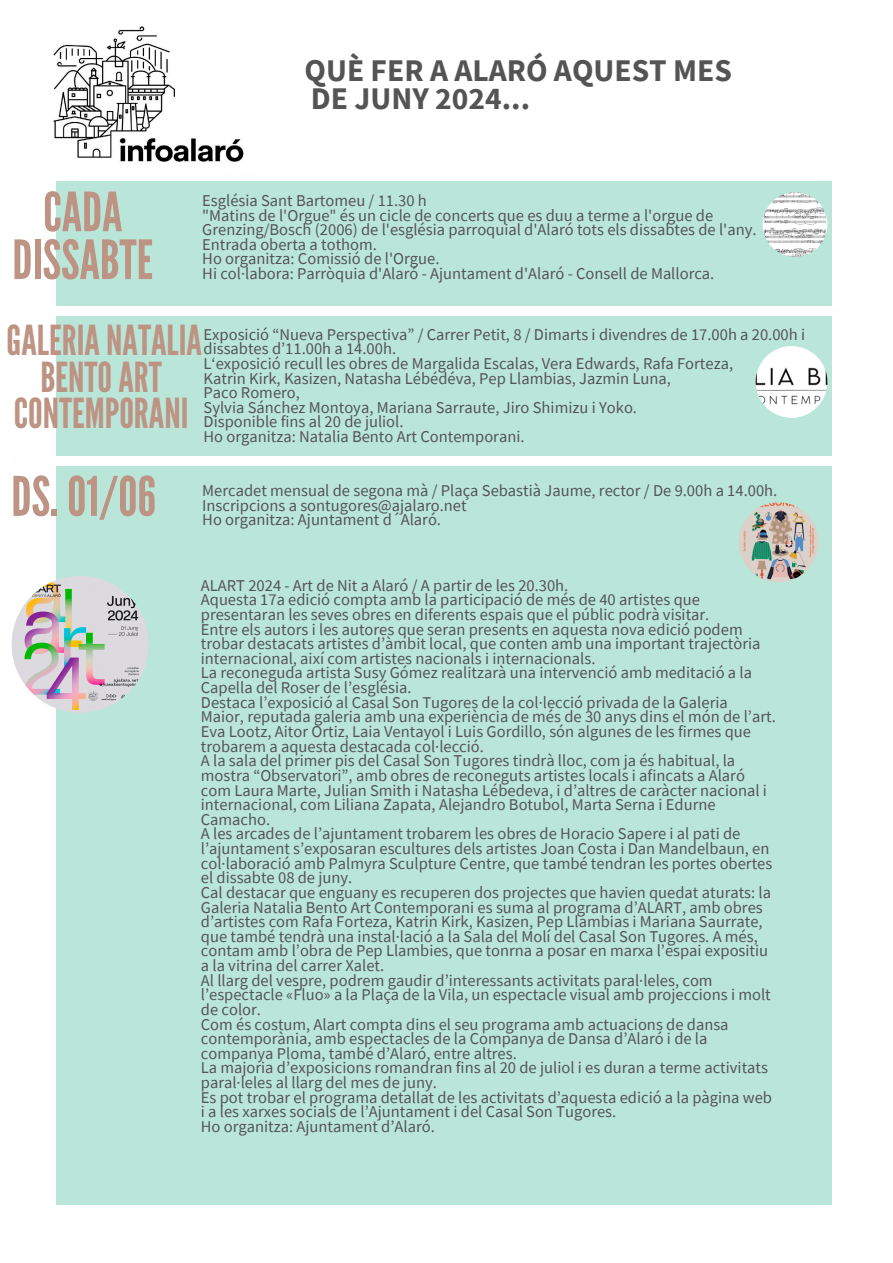
<style>
.page{position:relative;width:893px;height:1263px;background:#fff}
.page>*{position:absolute;margin:0;border:0;box-sizing:border-box;transform-origin:0 0}
.t1{font:54.45px "League Gothic";color:#bd9383}
.t2{font:54px/47.8px "League Gothic";color:#bd9383;text-align:center}
.t3{font:41.33px/36.6px "League Gothic";color:#bd9383;text-align:center}
.t4{font:700 31.5px/27.6px "Source Sans Pro";color:#545454}
.t5{font:16.5px/14.6px "Source Sans Pro";color:#545454}
</style>
<div class="page">
<img style="left:53px;top:26px;width:191px;height:136px">
<div style="left:57px;top:181px;width:775px;height:1024px;background:#bae6d9"></div>
<div style="left:57px;top:306px;width:785px;height:10px;background:#fefefe"></div>
<img style="left:762px;top:192px;width:65px;height:65px;border-radius:50%">
<img style="left:755px;top:346px;width:72px;height:72px;border-radius:50%">
<div style="left:12px;top:457px;width:848px;height:9px;background:#fefefe"></div>
<img style="left:738px;top:502px;width:80px;height:80px;border-radius:50%">
<img style="left:12px;top:576px;width:137px;height:137px;border-radius:50%">
<p class="t2" style="left:12px;top:189px;width:142px">CADA<br>DISSABTE</p>
<p class="t4" style="left:304px;top:56px;width:429px">QUÈ FER A ALARÓ AQUEST MES<br>DE JUNY 2024...</p>
<p class="t5" style="left:202px;top:193px;width:226px">Església Sant Bartomeu / 11.30 h</p>
<p class="t5" style="left:202px;top:207px;width:556px">"Matins de l'Orgue" és un cicle de concerts que es duu a terme a l'orgue de<br>Grenzing/Bosch (2006) de l'església parroquial d'Alaró tots els dissabtes de l'any.</p>
<p class="t5" style="left:202px;top:237px;width:176px">Entrada oberta a tothom.</p>
<p class="t5" style="left:202px;top:251px;width:239px">Ho organitza: Comissió de l'Orgue.</p>
<p class="t5" style="left:202px;top:266px;width:513px">Hi col·labora: Parròquia d'Alaró - Ajuntament d'Alaró - Consell de Mallorca.</p>
<h2 class="t3" style="left:7px;top:323px;width:197px">GALERIANATALIA<br>BENTOART<br>CONTEMPORANI</h2>
<p class="t5" style="left:203px;top:326px;width:603px">Exposició “Nueva Perspectiva” / Carrer Petit, 8 / Dimarts i divendres de 17.00h a 20.00h i dissabtes d’11.00h a 14.00h.</p>
<p class="t5" style="left:203px;top:356px;width:531px">L‘exposició recull les obres de Margalida Escalas, Vera Edwards, Rafa Forteza,</p>
<p class="t5" style="left:203px;top:370px;width:469px">Katrin Kirk, Kasizen, Natasha Lébédéva, Pep Llambias, Jazmin Luna,</p>
<p class="t5" style="left:203px;top:385px;width:98px">Paco Romero,</p>
<p class="t5" style="left:203px;top:400px;width:435px">Sylvia Sánchez Montoya, Mariana Sarraute, Jiro Shimizu i Yoko.</p>
<p class="t5" style="left:203px;top:414px;width:201px">Disponible fins al 20 de juliol.</p>
<p class="t5" style="left:203px;top:429px;width:322px">Ho organitza: Natalia Bento Art Contemporani.</p>
<p class="t5" style="left:202px;top:483px;width:576px">Mercadet mensual de segona mà / Plaça Sebastià Jaume, rector / De 9.00h a 14.00h.<br>Inscripcions a sontugores@ajalaro.net</p>
<p class="t5" style="left:202px;top:512px;width:240px">Ho organitza: Ajuntament d´Alaró.</p>
<h1 class="t1" style="left:11px;top:465px;width:146px">DS.01/06</h1>
<p class="t5" style="left:201px;top:577px;width:369px">ALART 2024 - Art de Nit a Alaró / A partir de les 20.30h.</p>
<p class="t5" style="left:201px;top:592px;width:500px">Aquesta 17a edició compta amb la participació de més de 40 artistes que</p>
<p class="t5" style="left:201px;top:607px;width:510px">presentaran les seves obres en diferents espais que el públic podrà visitar.</p>
<p class="t5" style="left:201px;top:621px;width:543px">Entre els autors i les autores que seran presents en aquesta nova edició podem</p>
<p class="t5" style="left:201px;top:636px;width:561px">trobar destacats artistes d’àmbit local, que conten amb una important trajectòria</p>
<p class="t5" style="left:201px;top:651px;width:396px">internacional, així com artistes nacionals i internacionals.</p>
<p class="t5" style="left:201px;top:665px;width:553px">La reconeguda artista Susy Gómez realitzarà una intervenció amb meditació a la</p>
<p class="t5" style="left:201px;top:680px;width:212px">Capella del Roser de l’església.</p>
<p class="t5" style="left:201px;top:694px;width:528px">Destaca l’exposició al Casal Son Tugores de la col·lecció privada de la Galeria</p>
<p class="t5" style="left:201px;top:709px;width:576px">Maior, reputada galeria amb una experiència de més de 30 anys dins el món de l’art.</p>
<p class="t5" style="left:201px;top:724px;width:552px">Eva Lootz, Aitor Ortiz, Laia Ventayol i Luis Gordillo, són algunes de les firmes que</p>
<p class="t5" style="left:201px;top:738px;width:284px">trobarem a aquesta destacada col·lecció.</p>
<p class="t5" style="left:201px;top:753px;width:536px">A la sala del primer pis del Casal Son Tugores tindrà lloc, com ja és habitual, la</p>
<p class="t5" style="left:201px;top:768px;width:545px">mostra “Observatori”, amb obres de reconeguts artistes locals i afincats a Alaró</p>
<p class="t5" style="left:201px;top:782px;width:567px">com Laura Marte, Julian Smith i Natasha Lébedeva, i d’altres de caràcter nacional i</p>
<p class="t5" style="left:201px;top:797px;width:516px">internacional, com Liliana Zapata, Alejandro Botubol, Marta Serna i Edurne</p>
<p class="t5" style="left:201px;top:811px;width:71px">Camacho.</p>
<p class="t5" style="left:201px;top:826px;width:541px">A les arcades de l’ajuntament trobarem les obres de Horacio Sapere i al pati de</p>
<p class="t5" style="left:201px;top:841px;width:570px">l’ajuntament s’exposaran escultures dels artistes Joan Costa i Dan Mandelbaun, en</p>
<p class="t5" style="left:201px;top:855px;width:573px">col·laboració amb Palmyra Sculpture Centre, que també tendran les portes obertes</p>
<p class="t5" style="left:201px;top:870px;width:153px">el dissabte 08 de juny.</p>
<p class="t5" style="left:201px;top:885px;width:572px">Cal destacar que enguany es recuperen dos projectes que havien quedat aturats: la</p>
<p class="t5" style="left:201px;top:899px;width:563px">Galeria Natalia Bento Art Contemporani es suma al programa d’ALART, amb obres</p>
<p class="t5" style="left:201px;top:914px;width:563px">d’artistes com Rafa Forteza, Katrin Kirk, Kasizen, Pep Llambias i Mariana Saurrate,</p>
<p class="t5" style="left:201px;top:928px;width:558px">que també tendrà una instal·lació a la Sala del Molí del Casal Son Tugores. A més,</p>
<p class="t5" style="left:201px;top:943px;width:569px">contam amb l’obra de Pep Llambies, que tonrna a posar en marxa l’espai expositiu</p>
<p class="t5" style="left:201px;top:958px;width:185px">a la vitrina del carrer Xalet.</p>
<p class="t5" style="left:201px;top:972px;width:513px">Al llarg del vespre, podrem gaudir d’interessants activitats paral·leles, com</p>
<p class="t5" style="left:201px;top:987px;width:571px">l’espectacle «Fluo» a la Plaça de la Vila, un espectacle visual amb projeccions i molt</p>
<p class="t5" style="left:201px;top:1002px;width:62px">de color.</p>
<p class="t5" style="left:201px;top:1016px;width:529px">Com és costum, Alart compta dins el seu programa amb actuacions de dansa</p>
<p class="t5" style="left:201px;top:1031px;width:508px">contemporània, amb espectacles de la Companya de Dansa d’Alaró i de la</p>
<p class="t5" style="left:201px;top:1045px;width:317px">companya Ploma, també d’Alaró, entre altres.</p>
<p class="t5" style="left:201px;top:1060px;width:569px">La majoria d’exposicions romandran fins al 20 de juliol i es duran a terme activitats</p>
<p class="t5" style="left:201px;top:1075px;width:238px">paral·leles al llarg del mes de juny.</p>
<p class="t5" style="left:201px;top:1089px;width:572px">Es pot trobar el programa detallat de les activitats d’aquesta edició a la pàgina web</p>
<p class="t5" style="left:201px;top:1104px;width:417px">i a les xarxes socials de l’Ajuntament i del Casal Son Tugores.</p>
<p class="t5" style="left:201px;top:1119px;width:235px">Ho organitza: Ajuntament d’Alaró.</p>
</div>
